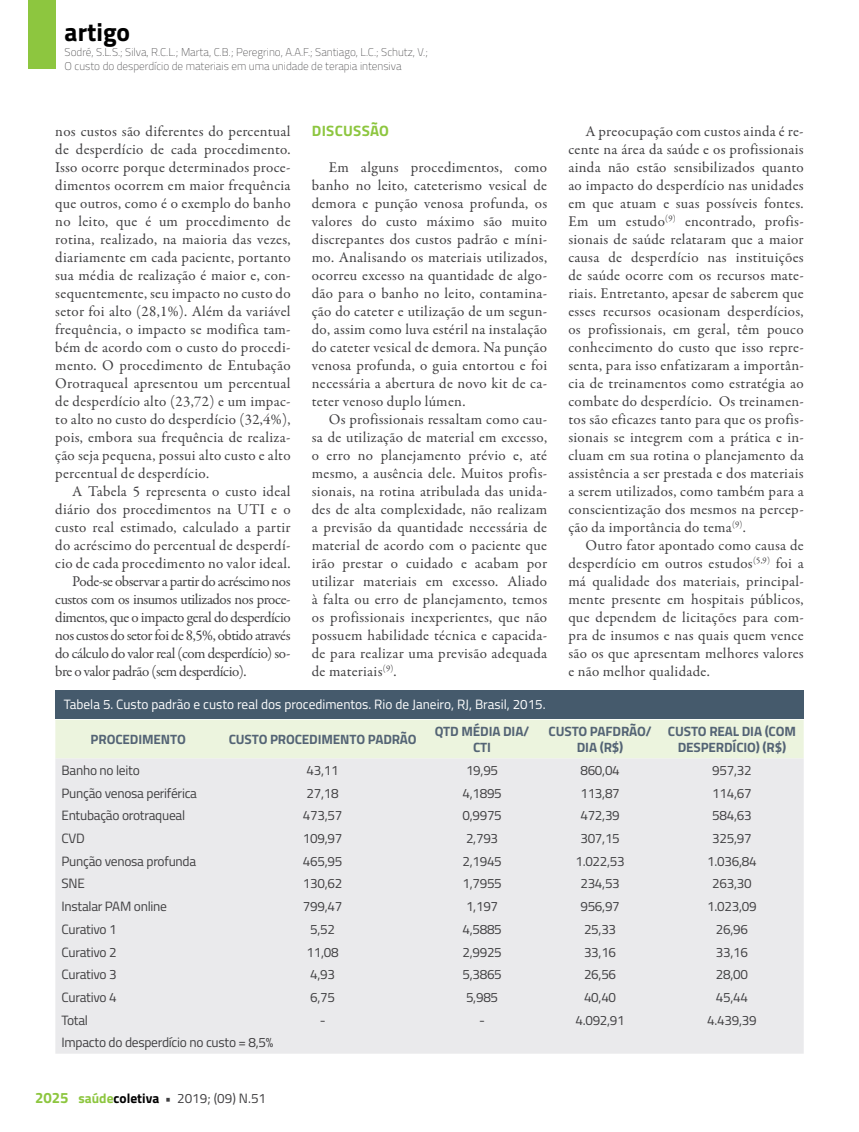
<style>
.page{position:relative;width:859px;height:1132px;background:#fff}
.page>*{position:absolute;margin:0;border:0;box-sizing:border-box;transform-origin:0 0}
.t1{font:700 25.5px "Titillium";color:#000}
.t2{font:15px/18px "Garamond Premr Pro";letter-spacing:.01em;color:#414042;text-align:justify}
.t3{font:15px "Garamond Premr Pro";letter-spacing:-.03em;color:#414042}
.t4{font:700 15px "Titillium";letter-spacing:.02em;color:#8dc63f}
.t5{font:13.5px "Titillium";letter-spacing:-.02em;color:#414042}
.t6{font:700 13.5px/16.2px "Titillium";letter-spacing:-.01em;color:#546475;text-align:center}
.t7{font:13.5px "Titillium";color:#fff}
.t8{font:100 11.25px/13.5px "Titillium";color:#414042}
.s1{font-weight:700;font-size:15px;color:#8dc63f}
.s2{font-weight:700;color:#8dc63f}
.s3{font-weight:700;color:#000}
.s4{font-weight:700}
</style>
<div class="page">
<div style="left:28px;top:0;width:27px;height:69px;background:#8dc63f"></div>
<div style="left:55px;top:720px;width:749px;height:38px;background:#ecf4de"></div>
<div style="left:55px;top:758px;width:749px;height:295px;background:#eaeaec"></div>
<div style="left:55px;top:690px;width:749px;height:28px;background:#455a6c"></div>
<h1 class="t1" style="left:65px;top:12px;width:67px">artigo</h1>
<p class="t8" style="left:65px;top:45px;width:365px">Sodré, S.L.S.; Silva, R.C.L.; Marta, C.B.; Peregrino, A.A.F.; Santiago, L.C.; Schutz, V.;<br>O custo do desperdício de materiais em uma unidade de terapia intensiva</p>
<p class="t2" style="left:55px;top:122px;width:237px">nos custos são diferentes do percentual de desperdício de cada procedimento.<br>Isso ocorre porque determinados proce&shy;dimentos ocorrem em maior frequência que outros, como é o exemplo do banho no leito, que é um procedimento de rotina, realizado, na maioria das vezes, diariamente em cada paciente, portanto sua média de realização é maior e, con&shy;sequentemente, seu impacto no custo do setor foi alto (28,1%). Além da variável frequência, o impacto se modifica tam&shy;bém de acordo com o custo do procedi&shy;mento. O procedimento de Entubação Orotraqueal apresentou um percentual de desperdício alto (23,72) e um impac&shy;to alto no custo do desperdício (32,4%), pois, embora sua frequência de realiza&shy;ção seja pequena, possui alto custo e alto percentual de desperdício.</p>
<p class="t2" style="left:72px;top:482px;width:220px">A Tabela 5 representa o custo ideal</p>
<p class="t2" style="left:55px;top:500px;width:237px">diário dos procedimentos na UTI e o</p>
<p class="t2" style="left:55px;top:518px;width:237px">custo real estimado, calculado a partir</p>
<p class="t2" style="left:55px;top:536px;width:237px">do acréscimo do percentual de desperdí-</p>
<p class="t2" style="left:55px;top:554px;width:237px">cio de cada procedimento no valor ideal.</p>
<p class="t3" style="left:72px;top:572px;width:220px">Pode-se observar a partir do acréscimo nos</p>
<p class="t3" style="left:55px;top:590px;width:237px">custos com os insumos utilizados nos proce-</p>
<p class="t3" style="left:55px;top:608px;width:237px">dimentos, que o impacto geral do desperdício</p>
<p class="t3" style="left:55px;top:626px;width:237px">nos custos do setor foi de 8,5%, obtido através</p>
<p class="t3" style="left:55px;top:644px;width:237px">do cálculo do valor real (com desperdício) so-</p>
<p class="t3" style="left:55px;top:662px;width:193px">bre o valor padrão (sem desperdício).</p>
<p class="t4" style="left:312px;top:119px;width:79px">DISCUSSÃO</p>
<p class="t2" style="left:312px;top:158px;width:237px;text-indent:17px">Em alguns procedimentos, como banho no leito, cateterismo vesical de demora e punção venosa profunda, os valores do custo máximo são muito discrepantes dos custos padrão e míni&shy;mo. Analisando os materiais utilizados, ocorreu excesso na quantidade de algo&shy;dão para o banho no leito, contamina&shy;ção do cateter e utilização de um segun&shy;do, assim como luva estéril na instalação do cateter vesical de demora. Na punção venosa profunda, o guia entortou e foi necessária a abertura de novo kit de ca&shy;teter venoso duplo lúmen.</p>
<p class="t2" style="left:312px;top:410px;width:237px;text-indent:17px">Os profissionais ressaltam como cau&shy;sa de utilização de material em excesso, o erro no planejamento prévio e, até mesmo, a ausência dele. Muitos profis&shy;sionais, na rotina atribulada das unida&shy;des de alta complexidade, não realizam a previsão da quantidade necessária de material de acordo com o paciente que irão prestar o cuidado e acabam por utilizar materiais em excesso. Aliado à falta ou erro de planejamento, temos os profissionais inexperientes, que não possuem habilidade técnica e capacida&shy;de para realizar uma previsão adequada de materiais<sup>(9)</sup>.</p>
<p class="t7" style="left:64px;top:694px;width:483px">Tabela 5. Custo padrão e custo real dos procedimentos. Rio de Janeiro, RJ, Brasil, 2015.</p>
<p class="t2" style="left:568px;top:122px;width:237px;text-indent:17px">A preocupação com custos ainda é re&shy;cente na área da saúde e os profissionais ainda não estão sensibilizados quanto ao impacto do desperdício nas unidades em que atuam e suas possíveis fontes.<br>Em um estudo<sup>(9)</sup> encontrado, profis&shy;sionais de saúde relataram que a maior causa de desperdício nas instituições de saúde ocorre com os recursos mate&shy;riais. Entretanto, apesar de saberem que esses recursos ocasionam desperdícios, os profissionais, em geral, têm pouco conhecimento do custo que isso repre&shy;senta, para isso enfatizaram a importân&shy;cia de treinamentos como estratégia ao combate do desperdício. Os treinamen&shy;tos são eficazes tanto para que os profis&shy;sionais se integrem com a prática e in&shy;cluam em sua rotina o planejamento da assistência a ser prestada e dos materiais a serem utilizados, como também para a conscientização dos mesmos na percep&shy;ção da importância do tema<sup>(9)</sup>.</p>
<p class="t2" style="left:568px;top:536px;width:237px;text-indent:17px">Outro fator apontado como causa de desperdício em outros estudos<sup>(5,9)</sup> foi a má qualidade dos materiais, principal&shy;mente presente em hospitais públicos, que dependem de licitações para com&shy;pra de insumos e nas quais quem vence são os que apresentam melhores valores e não melhor qualidade.</p>
<p class="t6" style="left:91px;top:730px;width:97px">PROCEDIMENTO</p>
<p class="t6" style="left:229px;top:730px;width:189px">CUSTO PROCEDIMENTO PADRÃO</p>
<p class="t6" style="left:435px;top:722px;width:96px">QTD MÉDIA DIA/<br>CTI</p>
<p class="t6" style="left:549px;top:722px;width:105px">CUSTO PAFDRÃO/<br>DIA (R$)</p>
<p class="t6" style="left:668px;top:722px;width:129px">CUSTO REAL DIA (COM<br>DESPERDÍCIO) (R$)</p>
<p class="t5" style="left:62px;top:760px;width:80px">Banho no leito</p>
<p class="t5" style="left:307px;top:760px;width:34px">43,11</p>
<p class="t5" style="left:466px;top:760px;width:34px">19,95</p>
<p class="t5" style="left:580px;top:760px;width:41px">860,04</p>
<p class="t5" style="left:712px;top:760px;width:41px">957,32</p>
<p class="t5" style="left:62px;top:782px;width:137px">Punção venosa periférica</p>
<p class="t5" style="left:307px;top:782px;width:34px">27,18</p>
<p class="t5" style="left:462px;top:782px;width:41px">4,1895</p>
<p class="t5" style="left:580px;top:782px;width:41px">113,87</p>
<p class="t5" style="left:712px;top:782px;width:41px">114,67</p>
<p class="t5" style="left:62px;top:805px;width:125px">Entubação orotraqueal</p>
<p class="t5" style="left:303px;top:805px;width:41px">473,57</p>
<p class="t5" style="left:462px;top:805px;width:41px">0,9975</p>
<p class="t5" style="left:580px;top:805px;width:41px">472,39</p>
<p class="t5" style="left:712px;top:805px;width:41px">584,63</p>
<p class="t5" style="left:62px;top:828px;width:25px">CVD</p>
<p class="t5" style="left:303px;top:828px;width:41px">109,97</p>
<p class="t5" style="left:466px;top:828px;width:34px">2,793</p>
<p class="t5" style="left:580px;top:828px;width:41px">307,15</p>
<p class="t5" style="left:712px;top:828px;width:41px">325,97</p>
<p class="t5" style="left:62px;top:850px;width:136px">Punção venosa profunda</p>
<p class="t5" style="left:303px;top:850px;width:41px">465,95</p>
<p class="t5" style="left:462px;top:850px;width:41px">2,1945</p>
<p class="t5" style="left:575px;top:850px;width:51px">1.022,53</p>
<p class="t5" style="left:707px;top:850px;width:51px">1.036,84</p>
<p class="t5" style="left:62px;top:873px;width:25px">SNE</p>
<p class="t5" style="left:303px;top:873px;width:41px">130,62</p>
<p class="t5" style="left:462px;top:873px;width:41px">1,7955</p>
<p class="t5" style="left:580px;top:873px;width:41px">234,53</p>
<p class="t5" style="left:712px;top:873px;width:41px">263,30</p>
<p class="t5" style="left:62px;top:896px;width:107px">Instalar PAM online</p>
<p class="t5" style="left:303px;top:896px;width:41px">799,47</p>
<p class="t5" style="left:466px;top:896px;width:34px">1,197</p>
<p class="t5" style="left:580px;top:896px;width:41px">956,97</p>
<p class="t5" style="left:707px;top:896px;width:51px">1.023,09</p>
<p class="t5" style="left:62px;top:918px;width:57px">Curativo 1</p>
<p class="t5" style="left:310px;top:918px;width:26px">5,52</p>
<p class="t5" style="left:462px;top:918px;width:41px">4,5885</p>
<p class="t5" style="left:584px;top:918px;width:34px">25,33</p>
<p class="t5" style="left:716px;top:918px;width:34px">26,96</p>
<p class="t5" style="left:62px;top:941px;width:57px">Curativo 2</p>
<p class="t5" style="left:307px;top:941px;width:34px">11,08</p>
<p class="t5" style="left:462px;top:941px;width:41px">2,9925</p>
<p class="t5" style="left:584px;top:941px;width:34px">33,16</p>
<p class="t5" style="left:716px;top:941px;width:34px">33,16</p>
<p class="t5" style="left:62px;top:964px;width:57px">Curativo 3</p>
<p class="t5" style="left:310px;top:964px;width:26px">4,93</p>
<p class="t5" style="left:462px;top:964px;width:41px">5,3865</p>
<p class="t5" style="left:584px;top:964px;width:34px">26,56</p>
<p class="t5" style="left:716px;top:964px;width:34px">28,00</p>
<p class="t5" style="left:62px;top:987px;width:57px">Curativo 4</p>
<p class="t5" style="left:310px;top:987px;width:26px">6,75</p>
<p class="t5" style="left:466px;top:987px;width:34px">5,985</p>
<p class="t5" style="left:584px;top:987px;width:34px">40,40</p>
<p class="t5" style="left:716px;top:987px;width:34px">45,44</p>
<p class="t5" style="left:62px;top:1009px;width:28px">Total</p>
<p class="t5" style="left:320px;top:1009px;width:7px">-</p>
<p class="t5" style="left:479px;top:1009px;width:7px">-</p>
<p class="t5" style="left:575px;top:1009px;width:51px">4.092,91</p>
<p class="t5" style="left:707px;top:1009px;width:51px">4.439,39</p>
<p class="t5" style="left:62px;top:1032px;width:213px">Impacto do desperdício no custo = 8,5%</p>
<p class="t5" style="left:35px;top:1087px;width:233px"><span class="s1">2025</span> <span class="s2">saúde</span><span class="s3">coletiva</span> <span class="s4">•</span> 2019; (09) N.51</p>
</div>
